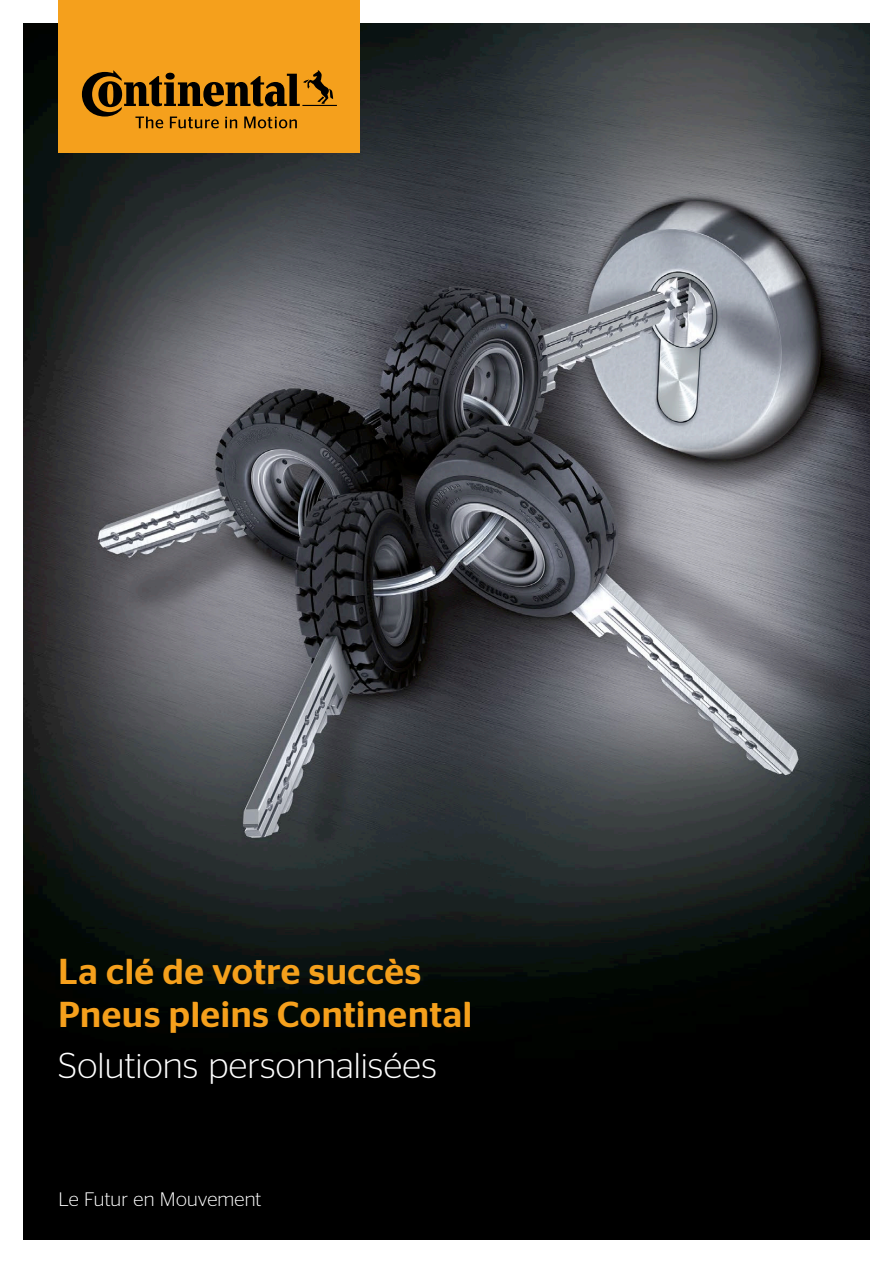
<style>
.page{position:relative;width:893px;height:1263px;background:#fff}
.page>*{position:absolute;margin:0;border:0;box-sizing:border-box;transform-origin:0 0}
.t1{font:500 36px/42.5px "Continental Stag Sans";letter-spacing:.015em;color:#f5a01c}
.t2{font:300 36px "Continental Stag Sans";letter-spacing:.005em;color:#fff}
.t3{font:300 19.5px "Continental Stag Sans";letter-spacing:.005em;color:#fff}
</style>
<div class="page">
<div style="left:23px;top:23px;width:847px;height:1216px;background:#000"></div>
<img style="left:23px;top:23px;width:847px;height:967px">
<div style="left:58px;top:0;width:302px;height:152px;background:#f5a01c"></div>
<svg style="left:82px;top:70px;width:255px;height:58px"></svg>
<p class="t1" style="left:58px;top:950px;width:415px">La clé de votre succès<br>Pneus pleins Continental</p>
<p class="t2" style="left:58px;top:1046px;width:380px">Solutions personnalisées</p>
<p class="t3" style="left:58px;top:1188px;width:204px">Le Futur en Mouvement</p>
</div>
